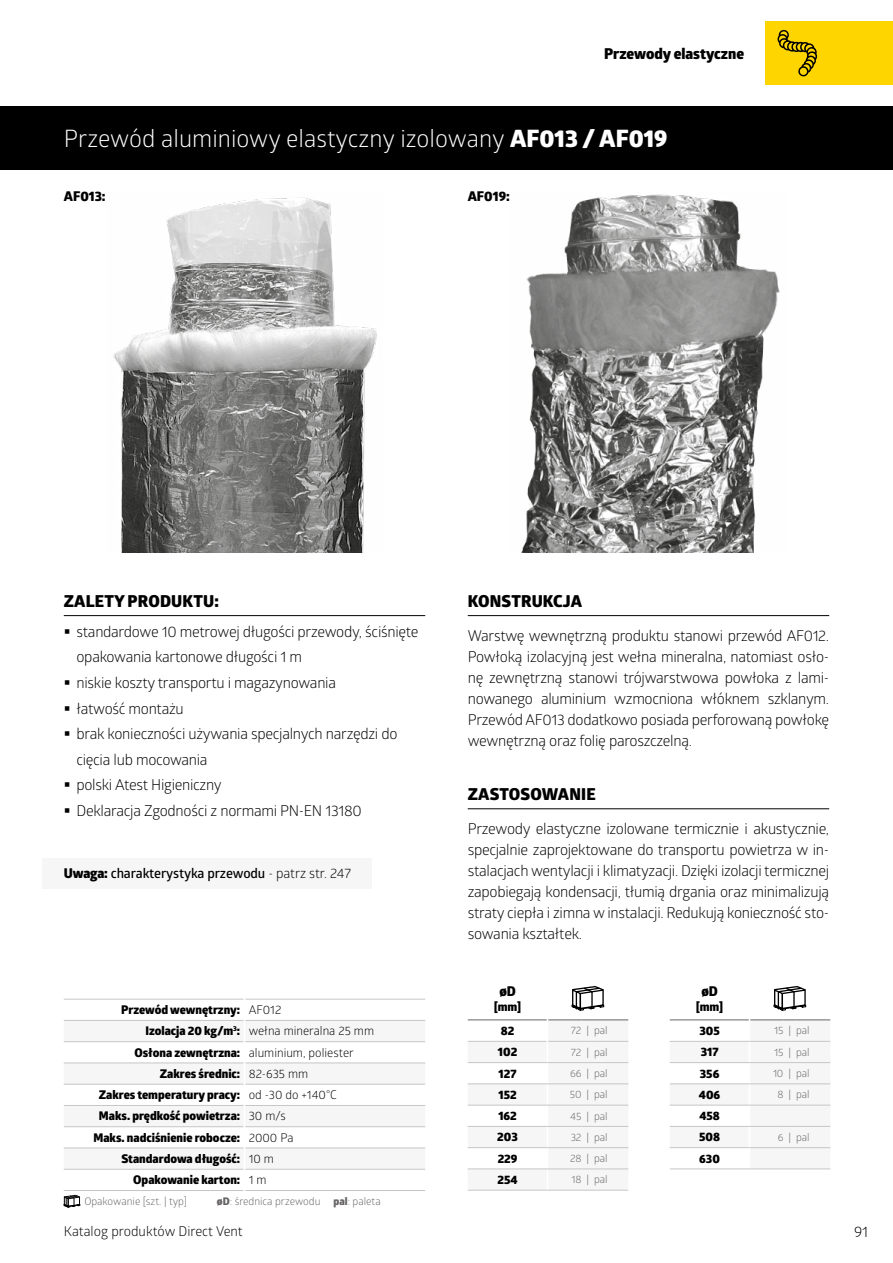
<style>
.page{position:relative;width:893px;height:1263px;background:#fff}
.page>*{position:absolute;margin:0;border:0;box-sizing:border-box;transform-origin:0 0}
.t1{font:24px "Glober";color:#fff}
.t2{font:800 16.5px "Glober";letter-spacing:.01em;color:#000}
.t3{font:15px/21px "Glober";letter-spacing:-.02em;color:#000;text-align:justify}
.t4{font:800 15px "Glober";color:#000}
.t5{font:13.5px "Glober Semi Bold Free";letter-spacing:-.01em;color:#000}
.t6{font:13.5px "Glober";color:#000}
.t7{font:800 13.5px "Glober";color:#000}
.t8{font:800 12px/23.9px "Glober";color:#000}
.t9{font:12px "Glober";color:#000}
.t10{font:10.5px "Glober";letter-spacing:-.02em;color:#676466}
.t11{font:10.5px "Glober";color:#676466}
.s1{font-weight:800}
.s2{font-family:"Glober";font-weight:800}
.s3{font-family:"Glober"}
.s4{font-weight:400}
</style>
<div class="page">
<div style="left:0;top:106px;width:893px;height:64px;background:#000"></div>
<div style="left:765px;top:21px;width:128px;height:64px;background:#ffd500"></div>
<svg style="left:777px;top:30px;width:40px;height:46px"></svg>
<img style="left:113px;top:197px;width:264px;height:356px">
<svg style="left:468px;top:1019px;width:160px;height:172px"></svg>
<hr style="left:594px;top:1062px;width:34px;height:1px;background:#c6c6c6">
<svg style="left:572px;top:986px;width:32px;height:25px"></svg>
<svg style="left:670px;top:1019px;width:160px;height:151px"></svg>
<hr style="left:796px;top:1169px;width:34px;height:1px;background:#c6c6c6">
<hr style="left:670px;top:1019px;width:79px;height:1px;background:#676466">
<svg style="left:773px;top:986px;width:33px;height:25px"></svg>
<svg style="left:64px;top:1195px;width:16px;height:12px"></svg>
<img style="left:521px;top:194px;width:259px;height:359px">
<svg style="left:64px;top:1042px;width:361px;height:127px;fill:#f6f6f6"></svg>
<hr style="left:64px;top:1084px;width:180px;height:1px;background:#c6c6c6">
<hr style="left:245px;top:1084px;width:180px;height:1px;background:#c6c6c6">
<hr style="left:64px;top:1105px;width:180px;height:1px;background:#c6c6c6">
<hr style="left:245px;top:1105px;width:180px;height:1px;background:#c6c6c6">
<hr style="left:64px;top:1126px;width:180px;height:1px;background:#c6c6c6">
<hr style="left:245px;top:1126px;width:180px;height:1px;background:#c6c6c6">
<hr style="left:64px;top:1148px;width:180px;height:1px;background:#c6c6c6">
<hr style="left:245px;top:1148px;width:180px;height:1px;background:#c6c6c6">
<hr style="left:64px;top:1041px;width:180px;height:1px;background:#c6c6c6">
<hr style="left:245px;top:1041px;width:180px;height:1px;background:#c6c6c6">
<hr style="left:64px;top:1063px;width:180px;height:1px;background:#c6c6c6">
<hr style="left:245px;top:1063px;width:180px;height:1px;background:#c6c6c6">
<hr style="left:64px;top:1169px;width:180px;height:1px;background:#c6c6c6">
<hr style="left:245px;top:1169px;width:180px;height:1px;background:#c6c6c6">
<hr style="left:64px;top:1190px;width:180px;height:1px;background:#c6c6c6">
<hr style="left:245px;top:1190px;width:180px;height:1px;background:#c6c6c6">
<hr style="left:64px;top:999px;width:180px;height:1px;background:#c6c6c6">
<hr style="left:64px;top:1020px;width:180px;height:1px;background:#c6c6c6">
<hr style="left:245px;top:999px;width:180px;height:1px;background:#c6c6c6">
<hr style="left:245px;top:1020px;width:180px;height:1px;background:#c6c6c6">
<svg style="left:244px;top:1042px;width:1px;height:127px"></svg>
<hr style="left:64px;top:615px;width:361px;height:1px;background:#000">
<hr style="left:468px;top:808px;width:361px;height:1px;background:#000">
<hr style="left:468px;top:615px;width:361px;height:1px;background:#000">
<div style="left:43px;top:858px;width:329px;height:31px;background:#f6f6f6"></div>
<p class="t4" style="left:604px;top:42px;width:142px">Przewody elastyczne</p>
<h1 class="t1" style="left:64px;top:122px;width:605px">Przewód aluminiowy elastyczny izolowany <span class="s1">AF013 / AF019</span></h1>
<p class="t7" style="left:64px;top:187px;width:43px">AF013:</p>
<p class="t7" style="left:468px;top:187px;width:44px">AF019:</p>
<p class="t2" style="left:64px;top:589px;width:157px">ZALETY PRODUKTU:</p>
<p class="t3" style="left:76px;top:618px;width:344px;line-height:25.5px;text-align:left">standardowe 10 metrowej długości przewody, ściśnięte opakowania kartonowe długości 1 m<br>niskie koszty transportu i magazynowania<br>łatwość montażu<br>brak konieczności używania specjalnych narzędzi do cięcia lub mocowania<br>polski Atest Higieniczny<br>Deklaracja Zgodności z normami PN-EN 13180</p>
<p class="t5" style="left:64px;top:864px;width:289px"><span class="s2">Uwaga:</span> charakterystyka przewodu <span class="s3">- patrz str. 247</span></p>
<p class="t8" style="left:121px;top:998px;width:162px">Przewód wewnętrzny: <span class="s4">AF012</span></p>
<p class="t9" style="left:145px;top:1023px;width:230px"><span class="s1">Izolacja 20 kg/m</span><sup>3</sup><span class="s1">:</span> wełna mineralna 25 mm</p>
<p class="t9" style="left:134px;top:1044px;width:221px"><span class="s1">Osłona zewnętrzna:</span> aluminium, poliester</p>
<p class="t8" style="left:160px;top:1062px;width:150px">Zakres średnic: <span class="s4">82-635 mm</span></p>
<p class="t8" style="left:99px;top:1083px;width:240px">Zakres temperatury pracy: <span class="s4">od -30 do +140°C</span></p>
<p class="t8" style="left:99px;top:1104px;width:188px">Maks. prędkość powietrza: <span class="s4">30 m/s</span></p>
<p class="t8" style="left:93px;top:1125px;width:202px">Maks. nadciśnienie robocze: <span class="s4">2000 Pa</span></p>
<p class="t8" style="left:121px;top:1147px;width:154px">Standardowa długość: <span class="s4">10 m</span></p>
<p class="t8" style="left:133px;top:1168px;width:135px">Opakowanie karton: <span class="s4">1 m</span></p>
<p class="t11" style="left:84px;top:1193px;width:104px">Opakowanie [szt. | typ]</p>
<p class="t11" style="left:217px;top:1193px;width:165px"><span class="s1">øD</span>: średnica przewodu <span class="s1">pal</span>: paleta</p>
<p class="t6" style="left:64px;top:1222px;width:180px">Katalog produktów Direct Vent</p>
<p class="t2" style="left:468px;top:589px;width:116px">KONSTRUKCJA</p>
<p class="t3" style="left:468px;top:624px;width:363px">Warstwę wewnętrzną produktu stanowi przewód AF012.<br>Powłoką izolacyjną jest wełna mineralna, natomiast osło&shy;nę zewnętrzną stanowi trójwarstwowa powłoka z lami&shy;nowanego aluminium wzmocniona włóknem szklanym.<br>Przewód AF013 dodatkowo posiada perforowaną powłokę wewnętrzną oraz folię paroszczelną.</p>
<p class="t2" style="left:468px;top:782px;width:129px">ZASTOSOWANIE</p>
<p class="t3" style="left:468px;top:818px;width:363px">Przewody elastyczne izolowane termicznie i akustycznie, specjalnie zaprojektowane do transportu powietrza w in&shy;stalacjach wentylacji i klimatyzacji. Dzięki izolacji termicznej zapobiegają kondensacji, tłumią drgania oraz minimalizują straty ciepła i zimna w instalacji. Redukują konieczność sto&shy;sowania kształtek.</p>
<p class="t7" style="left:499px;top:981px;width:18px">øD</p>
<p class="t8" style="left:494px;top:995px;width:29px;text-align:center">[mm]<br>82</p>
<p class="t10" style="left:571px;top:1023px;width:38px">72 | pal</p>
<p class="t8" style="left:498px;top:1040px;width:21px">102</p>
<p class="t10" style="left:571px;top:1045px;width:38px">72 | pal</p>
<p class="t8" style="left:499px;top:1061px;width:19px">127</p>
<p class="t10" style="left:570px;top:1066px;width:39px">66 | pal</p>
<p class="t8" style="left:498px;top:1082px;width:20px">152</p>
<p class="t10" style="left:570px;top:1087px;width:39px">50 | pal</p>
<p class="t8" style="left:498px;top:1104px;width:20px">162</p>
<p class="t10" style="left:570px;top:1108px;width:39px">45 | pal</p>
<p class="t8" style="left:497px;top:1125px;width:22px">203</p>
<p class="t10" style="left:571px;top:1130px;width:38px">32 | pal</p>
<p class="t8" style="left:498px;top:1146px;width:21px">229</p>
<p class="t10" style="left:570px;top:1151px;width:39px">28 | pal</p>
<p class="t8" style="left:498px;top:1167px;width:22px">254</p>
<p class="t10" style="left:571px;top:1172px;width:37px">18 | pal</p>
<p class="t7" style="left:701px;top:981px;width:18px">øD</p>
<p class="t8" style="left:696px;top:995px;width:29px">[mm]<br>305</p>
<p class="t10" style="left:774px;top:1023px;width:37px">15 | pal</p>
<p class="t8" style="left:701px;top:1040px;width:19px">317</p>
<p class="t10" style="left:774px;top:1045px;width:37px">15 | pal</p>
<p class="t8" style="left:700px;top:1061px;width:21px">356</p>
<p class="t10" style="left:773px;top:1066px;width:38px">10 | pal</p>
<p class="t8" style="left:699px;top:1082px;width:23px">406</p>
<p class="t10" style="left:777px;top:1087px;width:34px">8 | pal</p>
<p class="t8" style="left:699px;top:1105px;width:22px;line-height:21.3px">458<br>508</p>
<p class="t10" style="left:778px;top:1130px;width:33px">6 | pal</p>
<p class="t8" style="left:699px;top:1146px;width:22px">630</p>
<p class="t3" style="left:854px;top:1220px;width:16px">91</p>
</div>
